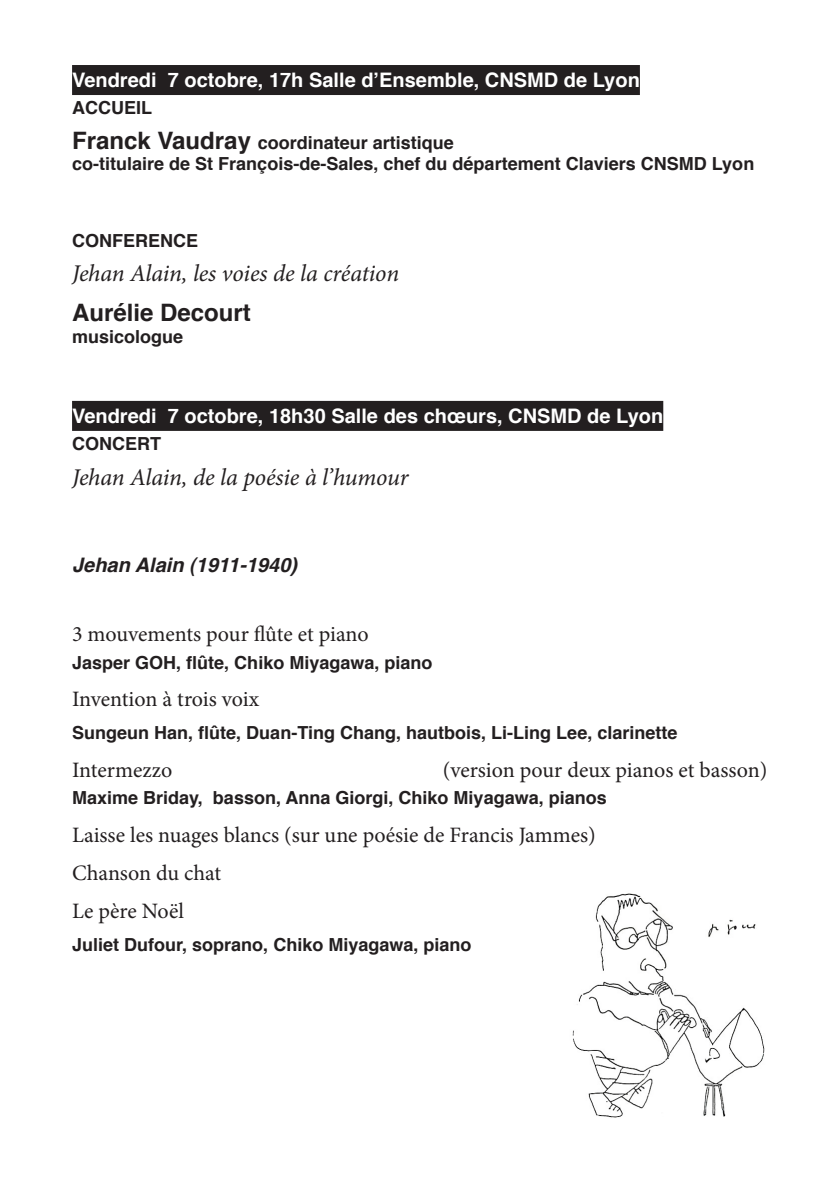
<style>
.page{position:relative;width:840px;height:1191px;background:#fff}
.page>*{position:absolute;margin:0;border:0;box-sizing:border-box;transform-origin:0 0}
.Titre_concert{font:italic 24px "Minion Pro";letter-spacing:-.01em;color:#231f20}
.Intervenant{font:700 24px "Helvetica";color:#231f20}
.Oeuvres{font:22px "Minion Pro";letter-spacing:-.005em;color:#231f20}
.Horaire_et_lieu{font:700 20px "Helvetica";color:#fff}
.Auteur{font:italic 700 20px "Helvetica";color:#231f20}
.Intervenant-2{font:700 18px "Helvetica";color:#231f20}
.Intervenant_petit{font:700 18px "Helvetica";color:#231f20}
.Oeuvres-2{font:700 18px "Helvetica";color:#231f20}
.s1{font-size:24px}
</style>
<div class="page">
<div style="left:72px;top:65px;width:567px;height:30px;background:#231f20"></div>
<div style="left:72px;top:401px;width:591px;height:30px;background:#231f20"></div>
<img style="left:572px;top:893px;width:193px;height:225px">
<p class="Horaire_et_lieu" style="left:72px;top:64px;width:569px">Vendredi 7 octobre, 17h Salle d’Ensemble, CNSMD de Lyon</p>
<p class="Intervenant_petit" style="left:72px;top:93px;width:81px">ACCUEIL</p>
<p class="Intervenant-2" style="left:72px;top:128px;width:383px"><span class="s1">Franck Vaudray</span> coordinateur artistique</p>
<p class="Intervenant-2" style="left:72px;top:149px;width:683px">co-titulaire de St François-de-Sales, chef du département Claviers CNSMD Lyon</p>
<p class="Intervenant_petit" style="left:72px;top:226px;width:127px">CONFERENCE</p>
<p class="Titre_concert" style="left:72px;top:257px;width:328px">Jehan Alain, les voies de la création</p>
<p class="Intervenant" style="left:72px;top:293px;width:180px">Aurélie Decourt</p>
<p class="Intervenant-2" style="left:72px;top:322px;width:113px">musicologue</p>
<p class="Horaire_et_lieu" style="left:72px;top:400px;width:592px">Vendredi 7 octobre, 18h30 Salle des chœurs, CNSMD de Lyon</p>
<p class="Intervenant_petit" style="left:72px;top:429px;width:90px">CONCERT</p>
<p class="Titre_concert" style="left:72px;top:460px;width:338px">Jehan Alain, de la poésie à l’humour</p>
<p class="Auteur" style="left:72px;top:548px;width:226px">Jehan Alain (1911-1940)</p>
<p class="Oeuvres" style="left:72px;top:619px;width:298px">3 mouvements pour flûte et piano</p>
<p class="Intervenant_petit" style="left:72px;top:648px;width:362px">Jasper GOH, flûte, Chiko Miyagawa, piano</p>
<p class="Oeuvres" style="left:72px;top:684px;width:188px">Invention à trois voix</p>
<p class="Oeuvres-2" style="left:72px;top:718px;width:606px">Sungeun Han, flûte, Duan-Ting Chang, hautbois, Li-Ling Lee, clarinette</p>
<p class="Oeuvres" style="left:72px;top:755px;width:102px">Intermezzo</p>
<p class="Oeuvres" style="left:442px;top:755px;width:326px">(version pour deux pianos et basson)</p>
<p class="Intervenant_petit" style="left:72px;top:783px;width:536px">Maxime Briday, basson, Anna Giorgi, Chiko Miyagawa, pianos</p>
<p class="Oeuvres" style="left:72px;top:820px;width:525px">Laisse les nuages blancs (sur une poésie de Francis Jammes)</p>
<p class="Oeuvres" style="left:72px;top:858px;width:150px">Chanson du chat</p>
<p class="Oeuvres" style="left:72px;top:896px;width:113px">Le père Noël</p>
<p class="Oeuvres-2" style="left:72px;top:929px;width:401px">Juliet Dufour, soprano, Chiko Miyagawa, piano</p>
</div>
